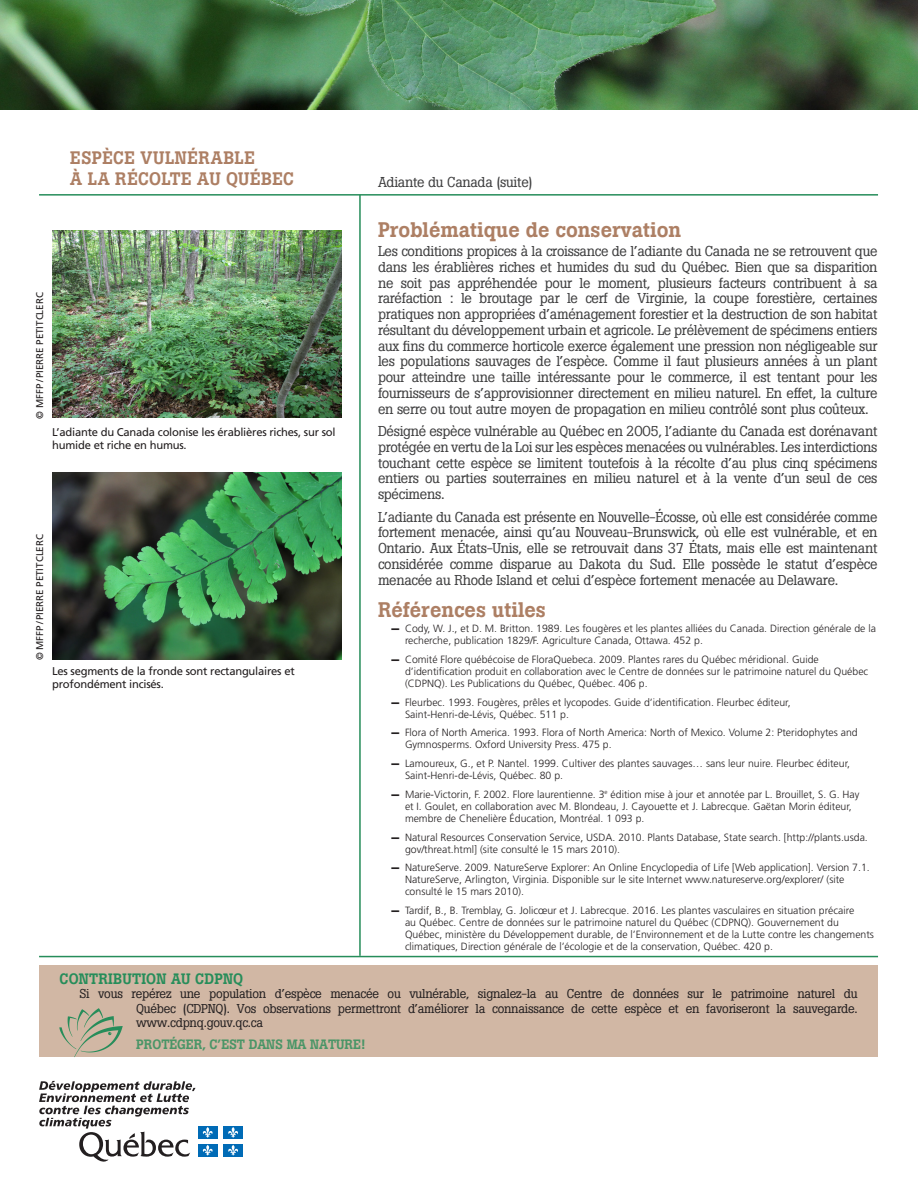
<style>
.page{position:relative;width:918px;height:1188px;background:#fff}
.page>*{position:absolute;margin:0;border:0;box-sizing:border-box;transform-origin:0 0}
.t1{font:500 21px "Boton";color:#ad7f64}
.t2{font:500 18px/21.6px "Boton";letter-spacing:.02em;color:#ad7f64}
.t3{font:500 15px "Boton";letter-spacing:.015em;color:#268d5a}
.t4{font:14.25px/15.8px "Boton";letter-spacing:-.02em;color:#3e3e3f;text-align:justify}
.t5{font:500 13.5px "Boton";letter-spacing:-.005em;color:#4a9567}
.P_retrait{font:12.75px/14.2px "Boton";letter-spacing:-.02em;color:#231f20;text-align:justify}
.Légende{font:11.25px/12.8px "Frutiger";letter-spacing:-.02em;color:#231f20}
.t6{font:300 10.5px/12px "Frutiger";color:#231f20}
.Crédits_photo{font:9.75px "Frutiger";color:#231f20}
.s1{font-family:"Helvetica Neue";font-weight:900}
</style>
<div class="page">
<hr style="left:359px;top:195px;width:2px;height:761px;background:#268d5a">
<hr style="left:39px;top:194px;width:839px;height:2px;background:#268d5a">
<hr style="left:39px;top:956px;width:839px;height:1px;background:#268d5a">
<svg style="left:39px;top:1081px;width:157px;height:81px"></svg>
<div style="left:198px;top:1126px;width:20px;height:12px;background:#006bb6"></div>
<svg style="left:202px;top:1127px;width:11px;height:11px"></svg>
<div style="left:223px;top:1126px;width:20px;height:12px;background:#006bb6"></div>
<svg style="left:228px;top:1127px;width:10px;height:11px"></svg>
<div style="left:198px;top:1144px;width:20px;height:12px;background:#006bb6"></div>
<svg style="left:202px;top:1145px;width:11px;height:11px"></svg>
<div style="left:223px;top:1144px;width:20px;height:12px;background:#006bb6"></div>
<svg style="left:228px;top:1145px;width:10px;height:11px"></svg>
<div style="left:39px;top:966px;width:839px;height:91px;background:#d1b7a4"></div>
<svg style="left:59px;top:1008px;width:64px;height:49px"></svg>
<img style="left:53px;top:230px;width:288px;height:188px">
<img style="left:53px;top:472px;width:288px;height:188px">
<img style="left:0;top:0;width:918px;height:109px">
<h2 class="t2" style="left:70px;top:147px;width:225px">ESPÈCE VULNÉRABLE<br>À LA RÉCOLTE AU QUÉBEC</h2>
<p class="t4" style="left:378px;top:174px;width:156px">Adiante du Canada (suite)</p>
<p class="Crédits_photo" style="left:34px;top:418px;width:128px;rotate:-90deg">© MFFP/PIERRE PETITCLERC</p>
<p class="Crédits_photo" style="left:34px;top:660px;width:128px;rotate:-90deg">© MFFP/PIERRE PETITCLERC</p>
<p class="Légende" style="left:52px;top:426px;width:285px">L’adiante du Canada colonise les érablières riches, sur sol humide et riche en humus.</p>
<p class="Légende" style="left:52px;top:665px;width:244px">Les segments de la fronde sont rectangulaires et profondément incisés.</p>
<h2 class="t1" style="left:378px;top:217px;width:305px">Problématique de conservation</h2>
<p class="t4" style="left:378px;top:243px;width:501px">Les conditions propices à la croissance de l’adiante du Canada ne se retrouvent que dans les érablières riches et humides du sud du Québec. Bien que sa disparition ne soit pas appréhendée pour le moment, plusieurs facteurs contribuent à sa raréfaction : le broutage par le cerf de Virginie, la coupe forestière, certaines pratiques non appropriées d’aménagement forestier et la destruction de son habitat résultant du développement urbain et agricole. Le prélèvement de spécimens entiers aux fins du commerce horticole exerce également une pression non négligeable sur les populations sauvages de l’espèce. Comme il faut plusieurs années à un plant pour atteindre une taille intéressante pour le commerce, il est tentant pour les fournisseurs de s’approvisionner directement en milieu naturel. En effet, la culture en serre ou tout autre moyen de propagation en milieu contrôlé sont plus coûteux.</p>
<p class="t4" style="left:378px;top:423px;width:501px">Désigné espèce vulnérable au Québec en 2005, l’adiante du Canada est dorénavant protégée en vertu de la Loi sur les espèces menacées ou vulnérables. Les interdictions touchant cette espèce se limitent toutefois à la récolte d’au plus cinq spécimens entiers ou parties souterraines en milieu naturel et à la vente d’un seul de ces spécimens.</p>
<p class="t4" style="left:378px;top:509px;width:501px">L’adiante du Canada est présente en Nouvelle‑Écosse, où elle est considérée comme fortement menacée, ainsi qu’au Nouveau‑Brunswick, où elle est vulnérable, et en Ontario. Aux États‑Unis, elle se retrouvait dans 37 États, mais elle est maintenant considérée comme disparue au Dakota du Sud. Elle possède le statut d’espèce menacée au Rhode Island et celui d’espèce fortement menacée au Delaware.</p>
<h2 class="t1" style="left:378px;top:597px;width:170px">Références utiles</h2>
<p class="t6" style="left:405px;top:622px;width:473px;text-indent:-15px"><span class="s1">—</span> Cody, W. J., et D. M. Britton. 1989. Les fougères et les plantes alliées du Canada. Direction générale de la recherche, publication 1829/F. Agriculture Canada, Ottawa. 452 p.</p>
<p class="t6" style="left:405px;top:653px;width:465px;text-indent:-15px"><span class="s1">—</span> Comité Flore québécoise de FloraQuebeca. 2009. Plantes rares du Québec méridional. Guide d’identification produit en collaboration avec le Centre de données sur le patrimoine naturel du Québec (CDPNQ). Les Publications du Québec, Québec. 406 p.</p>
<p class="t6" style="left:405px;top:696px;width:387px;text-indent:-15px"><span class="s1">—</span> Fleurbec. 1993. Fougères, prêles et lycopodes. Guide d’identification. Fleurbec éditeur,<br>Saint‑Henri‑de‑Lévis, Québec. 511 p.</p>
<p class="t6" style="left:405px;top:727px;width:454px;text-indent:-15px"><span class="s1">—</span> Flora of North America. 1993. Flora of North America: North of Mexico. Volume 2: Pteridophytes and<br>Gymnosperms. Oxford University Press. 475 p.</p>
<p class="t6" style="left:405px;top:757px;width:447px;text-indent:-15px"><span class="s1">—</span> Lamoureux, G., et P. Nantel. 1999. Cultiver des plantes sauvages… sans leur nuire. Fleurbec éditeur,<br>Saint‑Henri‑de‑Lévis, Québec. 80 p.</p>
<p class="t6" style="left:405px;top:788px;width:456px;text-indent:-15px"><span class="s1">—</span> Marie‑Victorin, F. 2002. Flore laurentienne. 3<sup>e</sup> édition mise à jour et annotée par L. Brouillet, S. G. Hay et I. Goulet, en collaboration avec M. Blondeau, J. Cayouette et J. Labrecque. Gaëtan Morin éditeur, membre de Chenelière Éducation, Montréal. 1 093 p.</p>
<p class="t6" style="left:405px;top:831px;width:464px;text-indent:-15px"><span class="s1">—</span> Natural Resources Conservation Service, USDA. 2010. Plants Database, State search. [http://plants.usda. gov/threat.html] (site consulté le 15 mars 2010).</p>
<p class="t6" style="left:405px;top:862px;width:466px;text-indent:-15px"><span class="s1">—</span> NatureServe. 2009. NatureServe Explorer: An Online Encyclopedia of Life [Web application]. Version 7.1.<br>NatureServe, Arlington, Virginia. Disponible sur le site Internet www.natureserve.org/explorer/ (site consulté le 15 mars 2010).</p>
<p class="t6" style="left:405px;top:904px;width:471px;text-indent:-15px"><span class="s1">—</span> Tardif, B., B. Tremblay, G. Jolicœur et J. Labrecque. 2016. Les plantes vasculaires en situation précaire<br>au Québec. Centre de données sur le patrimoine naturel du Québec (CDPNQ). Gouvernement du Québec, ministère du Développement durable, de l’Environnement et de la Lutte contre les changements climatiques, Direction générale de l’écologie et de la conservation, Québec. 420 p.</p>
<h3 class="t3" style="left:59px;top:970px;width:185px">CONTRIBUTION AU CDPNQ</h3>
<p class="P_retrait" style="left:136px;top:987px;width:723px;text-indent:-57px">Si vous repérez une population d’espèce menacée ou vulnérable, signalez‑la au Centre de données sur le patrimoine naturel du Québec (CDPNQ). Vos observations permettront d’améliorer la connaissance de cette espèce et en favoriseront la sauvegarde. www.cdpnq.gouv.qc.ca</p>
<p class="t5" style="left:136px;top:1037px;width:230px">PROTÉGER, C’EST DANS MA NATURE!</p>
</div>
